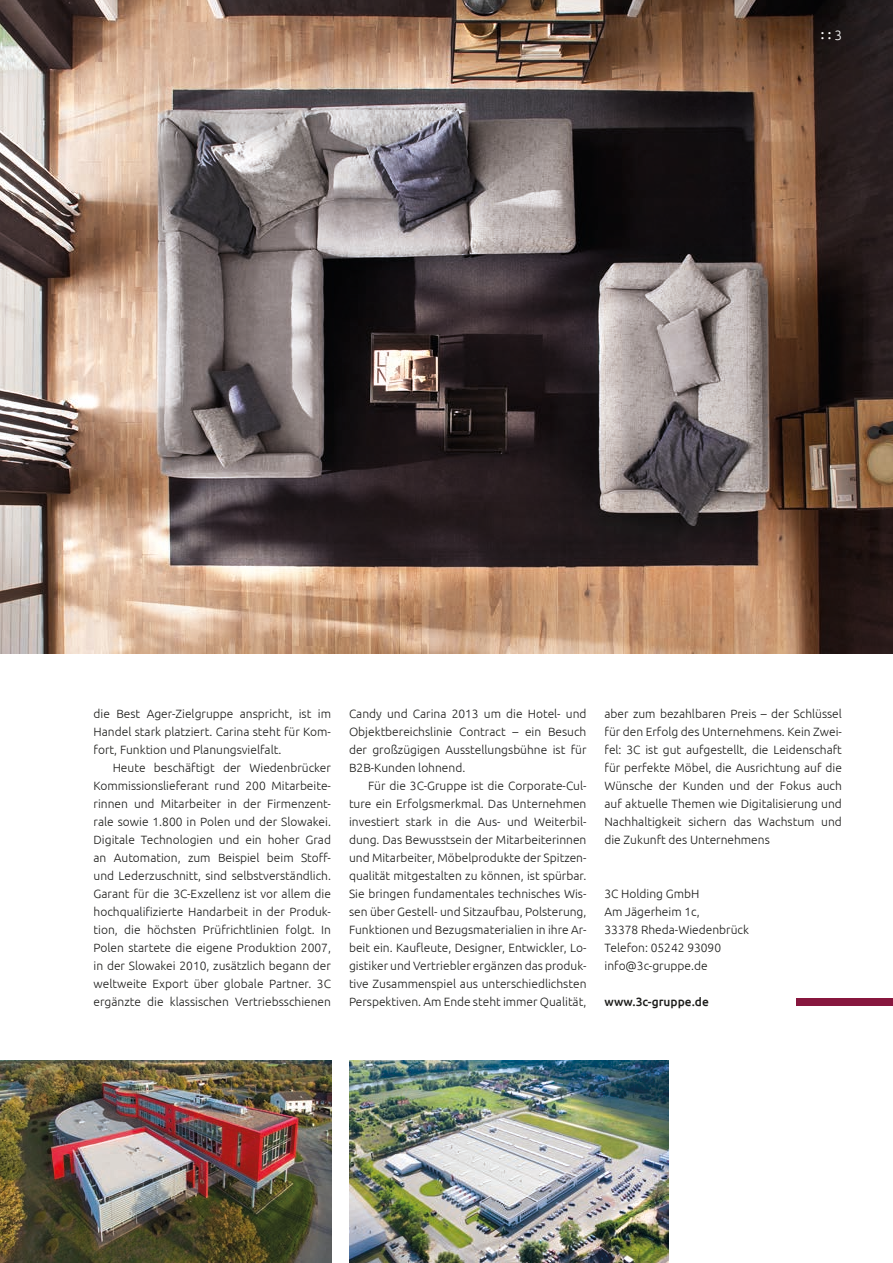
<style>
.page{position:relative;width:893px;height:1263px;background:#fff}
.page>*{position:absolute;margin:0;border:0;box-sizing:border-box;transform-origin:0 0}
.t1{font:500 13.5px "Ubuntu";color:#fff}
.t2{font:300 12px/18px "Ubuntu";color:#1d1d1b;text-align:justify}
.t3{font:500 12px "Ubuntu";color:#1d1d1b}
.s1{font-weight:300}
</style>
<div class="page">
<img style="left:0;top:0;width:893px;height:653px">
<img style="left:349px;top:1060px;width:319px;height:203px">
<img style="left:0;top:1060px;width:331px;height:203px">
<div style="left:796px;top:998px;width:97px;height:8px;background:#87173e"></div>
<p class="t1" style="left:821px;top:26px;width:23px">: : <span class="s1">3</span></p>
<p class="t2" style="left:94px;top:704px;width:239px">die Best Ager-Zielgruppe anspricht, ist im Handel stark platziert. Carina steht für Kom&shy;fort, Funktion und Planungsvielfalt.</p>
<p class="t2" style="left:94px;top:758px;width:239px;text-indent:19px">Heute beschäftigt der Wiedenbrücker Kommissionslieferant rund 200 Mitarbeite&shy;rinnen und Mitarbeiter in der Firmenzent&shy;rale sowie 1.800 in Polen und der Slowakei.<br>Digitale Technologien und ein hoher Grad an Automation, zum Beispiel beim Stoff&shy;und Lederzuschnitt, sind selbstverständlich.<br>Garant für die 3C-Exzellenz ist vor allem die hochqualifizierte Handarbeit in der Produk&shy;tion, die höchsten Prüfrichtlinien folgt. In Polen startete die eigene Produktion 2007, in der Slowakei 2010, zusätzlich begann der weltweite Export über globale Partner. 3C ergänzte die klassischen Vertriebsschienen</p>
<p class="t2" style="left:349px;top:704px;width:239px">Candy und Carina 2013 um die Hotel- und Objektbereichslinie Contract – ein Besuch der großzügigen Ausstellungsbühne ist für B2B-Kunden lohnend.</p>
<p class="t2" style="left:349px;top:776px;width:239px;text-indent:19px">Für die 3C-Gruppe ist die Corporate-Cul&shy;ture ein Erfolgsmerkmal. Das Unternehmen investiert stark in die Aus- und Weiterbil&shy;dung. Das Bewusstsein der Mitarbeiterinnen und Mitarbeiter, Möbelprodukte der Spitzen&shy;qualität mitgestalten zu können, ist spürbar.<br>Sie bringen fundamentales technisches Wis&shy;sen über Gestell- und Sitzaufbau, Polsterung, Funktionen und Bezugsmaterialien in ihre Ar&shy;beit ein. Kaufleute, Designer, Entwickler, Lo&shy;gistiker und Vertriebler ergänzen das produk&shy;tive Zusammenspiel aus unterschiedlichsten Perspektiven. Am Ende steht immer Qualität,</p>
<p class="t2" style="left:604px;top:704px;width:239px">aber zum bezahlbaren Preis – der Schlüssel für den Erfolg des Unternehmens. Kein Zwei&shy;fel: 3C ist gut aufgestellt, die Leidenschaft für perfekte Möbel, die Ausrichtung auf die Wünsche der Kunden und der Fokus auch auf aktuelle Themen wie Digitalisierung und Nachhaltigkeit sichern das Wachstum und die Zukunft des Unternehmens</p>
<p class="t2" style="left:604px;top:884px;width:146px;text-align:left">3C Holding GmbH<br>Am Jägerheim 1c,<br>33378 Rheda-Wiedenbrück<br>Telefon: 05242 93090 info@3c-gruppe.de</p>
<p class="t3" style="left:604px;top:994px;width:106px">www.3c-gruppe.de</p>
</div>
